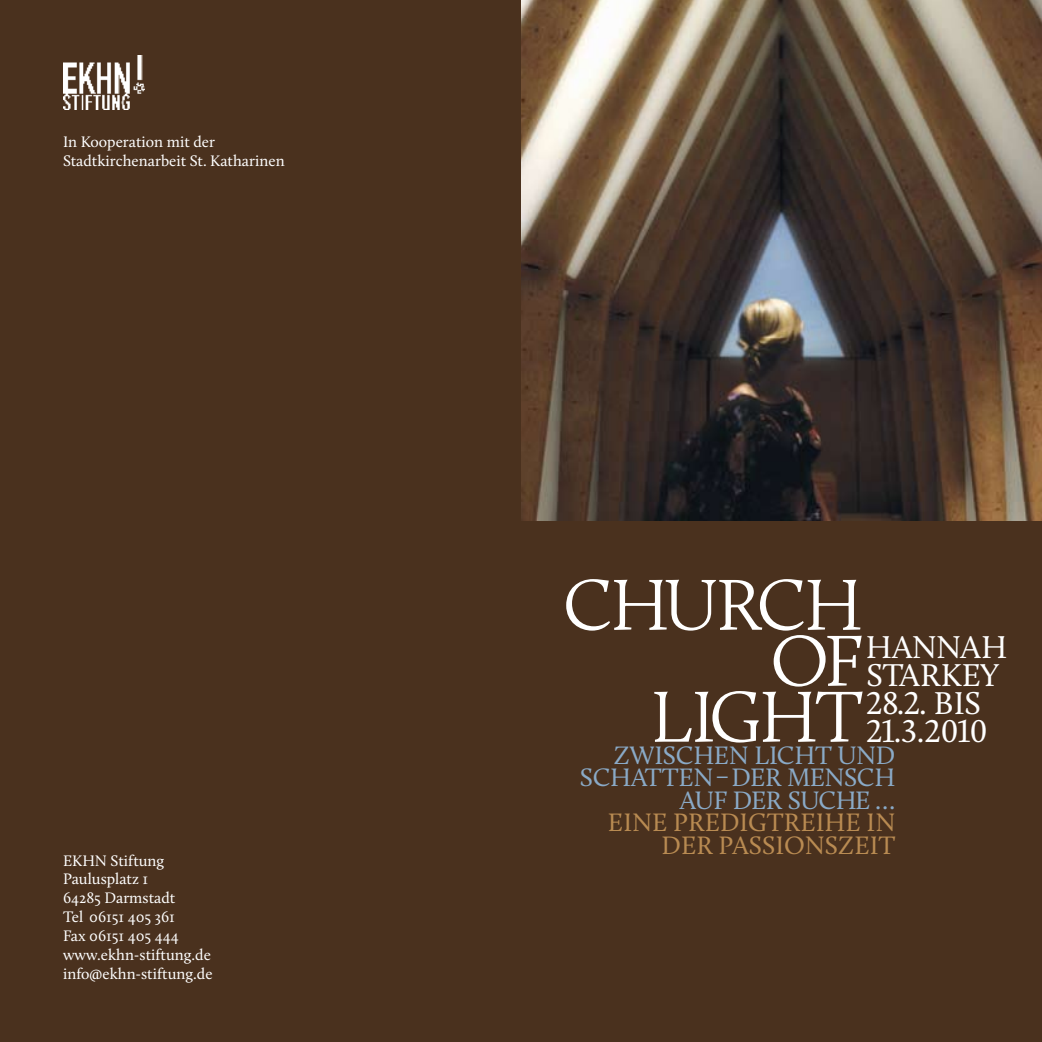
<style>
.page{position:relative;width:1042px;height:1042px;background:#4a311e}
.page>*{position:absolute;margin:0;border:0;box-sizing:border-box;transform-origin:0 0}
.t1{font:300 74.55px "Calluna";letter-spacing:-.04em;color:#fff}
.t2{font:32.73px/28px "Calluna";letter-spacing:-.02em;color:#fff}
.t3{font:26.07px/22.4px "Calluna";letter-spacing:-.015em;color:#8aaac7;text-align:right}
.t4{font:26.07px/22.4px "Calluna";letter-spacing:.005em;color:#b98b52;text-align:right}
.t5{font:15.75px/18.9px "Calluna";color:#fff}
</style>
<div class="page">
<img style="left:521px;top:0;width:521px;height:520px">
<img style="left:63px;top:55px;width:81px;height:54px">
<p class="t5" style="left:63px;top:132px;width:223px">In Kooperation mit der<br>Stadtkirchenarbeit St. Katharinen</p>
<p class="t5" style="left:63px;top:850px;width:151px">EKHN Stiftung<br>Paulusplatz 1<br>64285 Darmstadt<br>Tel 06151 405 361<br>Fax 06151 405 444 www.ekhn-stiftung.de info@ekhn-stiftung.de</p>
<h1 class="t1" style="left:562px;top:560px;width:245px">CHURCH</h1>
<h1 class="t1" style="left:770px;top:616px;width:94px">OF</h1>
<h1 class="t1" style="left:650px;top:672px;width:214px">LIGHT</h1>
<h2 class="t2" style="left:866px;top:632px;width:135px">Hannah<br>Starkey<br>28.2. bis<br>21.3.2010</h2>
<h3 class="t3" style="left:580px;top:744px;width:317px">Zwischen Licht und<br>Schatten– Der Mensch auf der Suche …</h3>
<h3 class="t4" style="left:608px;top:811px;width:289px">Eine Predigtreihe in der Passionszeit</h3>
</div>
